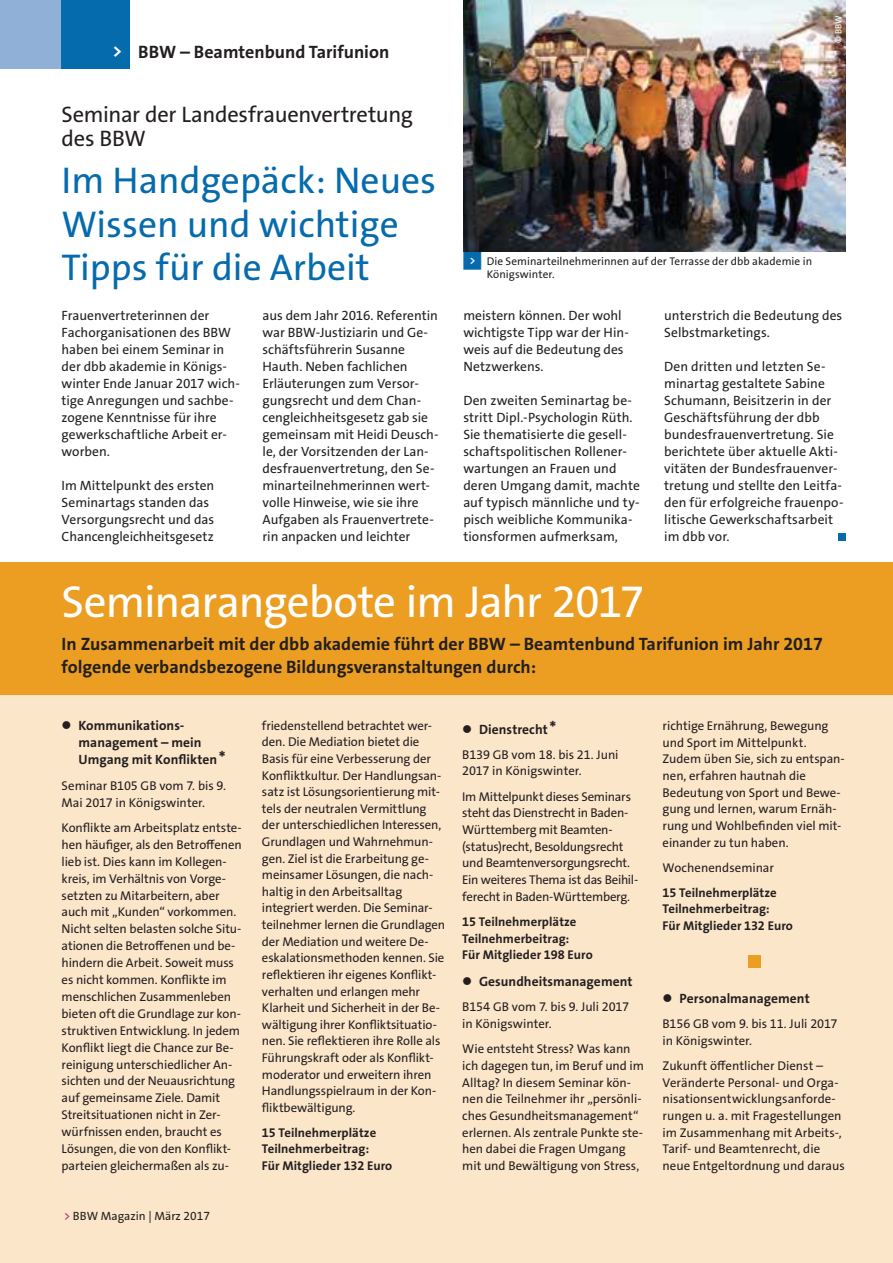
<style>
.page{position:relative;width:893px;height:1263px;background:#fff}
.page>*{position:absolute;margin:0;border:0;box-sizing:border-box;transform-origin:0 0}
.t1{font:45px "The Sans Os F";letter-spacing:-.025em;color:#fff}
.t2{font:37.5px/43.5px "The Sans Os F";color:#066bad}
.t3{font:22.5px/24px "The Sans Os F";letter-spacing:-.015em;color:#231f20}
.t4{font:700 18px/22.5px "The Sans Os F";color:#231f20}
.t5{font:13.5px/17px "The Sans Os F";color:#231f20}
.t6{font:700 13.5px/17px "The Sans Os F";color:#231f20}
.t7{font:12.75px/16.6px "The Sans Os F";letter-spacing:-.01em;color:#231f20}
.t8{font:700 12.75px/16.6px "The Sans Os F";letter-spacing:.005em;color:#231f20}
.t9{font:12px "The Sans Os F";color:#231f20}
.t10{font:11.25px/13.5px "The Sans Os F";letter-spacing:.005em;color:#231f20}
.t11{font:9px "The Sans Os F";color:#fff}
.s1{color:#fff}
.s2{font-family:"Top Numbers";color:#066bad}
.s3{font-size:18px}
.s4{color:#c11b75}
</style>
<div class="page">
<div style="left:0;top:694px;width:893px;height:569px;background:#fce6ca"></div>
<div style="left:748px;top:956px;width:12px;height:12px;background:#eb9e22"></div>
<div style="left:0;top:563px;width:893px;height:132px;background:#eb9e22"></div>
<div style="left:839px;top:534px;width:7px;height:7px;background:#066bad"></div>
<img style="left:463px;top:0;width:383px;height:252px">
<div style="left:0;top:0;width:62px;height:68px;background:#91b0d8"></div>
<div style="left:62px;top:0;width:68px;height:68px;background:#066bad"></div>
<h3 class="t4" style="left:113px;top:42px;width:278px"><span class="s1">&gt;</span> BBW – Beamtenbund Tarifunion</h3>
<p class="t11" style="left:835px;top:43px;width:29px;rotate:-90deg">© BBW</p>
<h3 class="t3" style="left:62px;top:104px;width:353px">Seminar der Landesfrauenvertretung des BBW</h3>
<h2 class="t2" style="left:62px;top:162px;width:376px">Im Handgepäck: Neues<br>Wissen und wichtige<br>Tipps für die Arbeit</h2>
<p class="t5" style="left:62px;top:308px;width:180px">Frauenvertreterinnen der<br>Fachorganisationen des BBW haben bei einem Seminar in der dbb akademie in Königs&shy;winter Ende Januar 2017 wich&shy;tige Anregungen und sachbe&shy;zogene Kenntnisse für ihre gewerkschaftliche Arbeit er&shy;worben.</p>
<p class="t5" style="left:62px;top:478px;width:154px">Im Mittelpunkt des ersten<br>Seminartags standen das<br>Versorgungsrecht und das<br>Chancengleichheitsgesetz</p>
<p class="t10" style="left:487px;top:255px;width:327px;text-indent:-23px"><span class="s2">&lt;</span> Die Seminarteilnehmerinnen auf der Terrasse der dbb akademie in<br>Königswinter.</p>
<p class="t5" style="left:262px;top:308px;width:178px">aus dem Jahr 2016. Referentin war BBW-Justiziarin und Ge&shy;schäftsführerin Susanne<br>Hauth. Neben fachlichen<br>Erläuterungen zum Versor&shy;gungsrecht und dem Chan&shy;cengleichheitsgesetz gab sie gemeinsam mit Heidi Deusch&shy;le, der Vorsitzenden der Lan&shy;desfrauenvertretung, den Se&shy;minarteilnehmerinnen wert&shy;volle Hinweise, wie sie ihre<br>Aufgaben als Frauenvertrete&shy;rin anpacken und leichter</p>
<p class="t5" style="left:463px;top:308px;width:167px">meistern können. Der wohl wichtigste Tipp war der Hin&shy;weis auf die Bedeutung des<br>Netzwerkens.</p>
<p class="t5" style="left:664px;top:308px;width:180px">unterstrich die Bedeutung des<br>Selbstmarketings.</p>
<p class="t5" style="left:664px;top:359px;width:181px">Den dritten und letzten Se&shy;minartag gestaltete Sabine<br>Schumann, Beisitzerin in der<br>Geschäftsführung der dbb bundesfrauenvertretung. Sie berichtete über aktuelle Akti&shy;vitäten der Bundesfrauenver&shy;tretung und stellte den Leitfa&shy;den für erfolgreiche frauenpo&shy;litische Gewerkschaftsarbeit im dbb vor.</p>
<p class="t5" style="left:463px;top:393px;width:178px">Den zweiten Seminartag be&shy;stritt Dipl.-Psychologin Rüth.<br>Sie thematisierte die gesell&shy;schaftspolitischen Rollener&shy;wartungen an Frauen und deren Umgang damit, machte auf typisch männliche und ty&shy;pisch weibliche Kommunika&shy;tionsformen aufmerksam,</p>
<h1 class="t1" style="left:62px;top:583px;width:584px">Seminarangebote im Jahr 2017</h1>
<h3 class="t4" style="left:62px;top:634px;width:763px">In Zusammenarbeit mit der dbb akademie führt der BBW – Beamtenbund Tarifunion im Jahr 2017 folgende verbandsbezogene Bildungsveranstaltungen durch:</h3>
<p class="t6" style="left:78px;top:718px;width:149px">Kommunikations&shy;management – mein<br>Umgang mit Konflikten <span class="s3">*</span></p>
<p class="t7" style="left:62px;top:778px;width:166px">Seminar B105 GB vom 7. bis 9.<br>Mai 2017 in Königswinter.</p>
<p class="t7" style="left:62px;top:820px;width:182px">Konflikte am Arbeitsplatz entste&shy;hen häufiger, als den Betroffenen lieb ist. Dies kann im Kollegen&shy;kreis, im Verhältnis von Vorge&shy;setzten zu Mitarbeitern, aber auch mit „Kunden“ vorkommen.<br>Nicht selten belasten solche Situ&shy;ationen die Betroffenen und be&shy;hindern die Arbeit. Soweit muss es nicht kommen. Konflikte im menschlichen Zusammenleben bieten oft die Grundlage zur kon&shy;struktiven Entwicklung. In jedem<br>Konflikt liegt die Chance zur Be&shy;reinigung unterschiedlicher An&shy;sichten und der Neuausrichtung auf gemeinsame Ziele. Damit<br>Streitsituationen nicht in Zer&shy;würfnissen enden, braucht es<br>Lösungen, die von den Konflikt&shy;parteien gleichermaßen als zu-</p>
<p class="t9" style="left:64px;top:1211px;width:148px"><span class="s4">&gt;</span> BBW Magazin | März 2017</p>
<p class="t7" style="left:262px;top:718px;width:185px">friedenstellend betrachtet wer&shy;den. Die Mediation bietet die<br>Basis für eine Verbesserung der<br>Konfliktkultur. Der Handlungsan&shy;satz ist Lösungsorientierung mit&shy;tels der neutralen Vermittlung der unterschiedlichen Interessen,<br>Grundlagen und Wahrnehmun&shy;gen. Ziel ist die Erarbeitung ge&shy;meinsamer Lösungen, die nach&shy;haltig in den Arbeitsalltag integriert werden. Die Seminar&shy;teilnehmer lernen die Grundlagen der Mediation und weitere De&shy;eskalationsmethoden kennen. Sie reflektieren ihr eigenes Konflikt&shy;verhalten und erlangen mehr<br>Klarheit und Sicherheit in der Be&shy;wältigung ihrer Konfliktsituatio&shy;nen. Sie reflektieren ihre Rolle als<br>Führungskraft oder als Konflikt&shy;moderator und erweitern ihren<br>Handlungsspielraum in der Kon&shy;fliktbewältigung.</p>
<p class="t8" style="left:262px;top:1125px;width:132px">15 Teilnehmerplätze<br>Teilnehmerbeitrag:<br>Für Mitglieder 132 Euro</p>
<p class="t6" style="left:479px;top:721px;width:79px">Dienstrecht <span class="s3">*</span></p>
<p class="t7" style="left:462px;top:747px;width:158px">B139 GB vom 18. bis 21. Juni<br>2017 in Königswinter.</p>
<p class="t7" style="left:462px;top:789px;width:178px">Im Mittelpunkt dieses Seminars steht das Dienstrecht in Baden-<br>Württemberg mit Beamten-(status) recht, Besoldungsrecht und Beamtenversorgungsrecht.<br>Ein weiteres Thema ist das Beihil&shy;ferecht in Baden-Württemberg.</p>
<p class="t8" style="left:462px;top:914px;width:132px">15 Teilnehmerplätze<br>Teilnehmerbeitrag:<br>Für Mitglieder 198 Euro</p>
<p class="t6" style="left:479px;top:974px;width:155px">Gesundheitsmanagement</p>
<p class="t7" style="left:462px;top:1000px;width:168px">B154 GB vom 7. bis 9. Juli 2017 in Königswinter.</p>
<p class="t7" style="left:462px;top:1042px;width:183px">Wie entsteht Stress? Was kann ich dagegen tun, im Beruf und im<br>Alltag? In diesem Seminar kön&shy;nen die Teilnehmer ihr „persönli&shy;ches Gesundheitsmanagement“ erlernen. Als zentrale Punkte ste&shy;hen dabei die Fragen Umgang mit und Bewältigung von Stress,</p>
<p class="t7" style="left:662px;top:718px;width:184px">richtige Ernährung, Bewegung und Sport im Mittelpunkt.<br>Zudem üben Sie, sich zu entspan&shy;nen, erfahren hautnah die<br>Bedeutung von Sport und Bewe&shy;gung und lernen, warum Ernäh&shy;rung und Wohlbefinden viel mit&shy;einander zu tun haben.</p>
<p class="t7" style="left:662px;top:860px;width:113px">Wochenendseminar</p>
<p class="t8" style="left:662px;top:885px;width:132px">15 Teilnehmerplätze<br>Teilnehmerbeitrag:<br>Für Mitglieder 132 Euro</p>
<p class="t6" style="left:679px;top:991px;width:132px">Personalmanagement</p>
<p class="t7" style="left:662px;top:1017px;width:176px">B156 GB vom 9. bis 11. Juli 2017 in Königswinter.</p>
<p class="t7" style="left:662px;top:1059px;width:184px">Zukunft öffentlicher Dienst –<br>Veränderte Personal- und Orga&shy;nisationsentwicklungsanforde&shy;rungen u. a. mit Fragestellungen im Zusammenhang mit Arbeits-,<br>Tarif- und Beamtenrecht, die neue Entgeltordnung und daraus</p>
</div>
